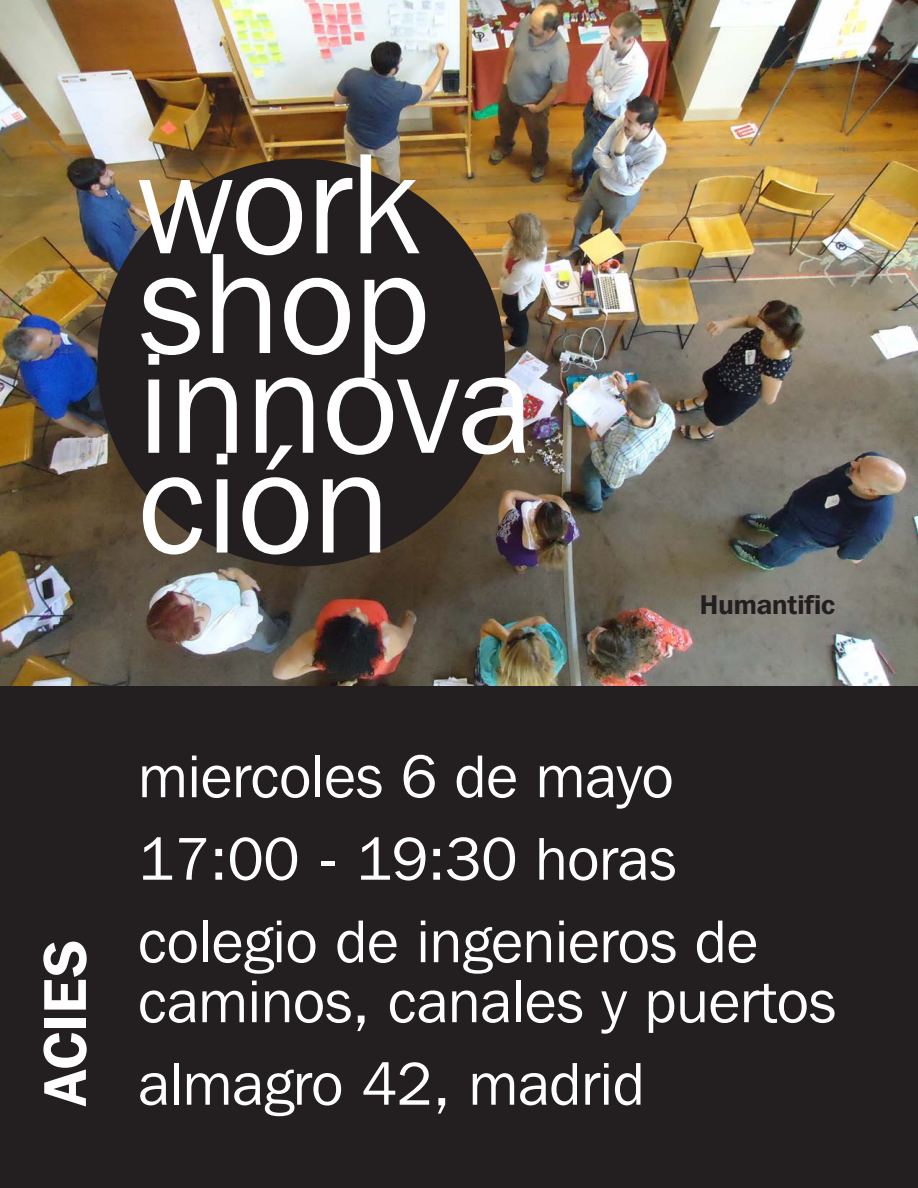
<style>
.page{position:relative;width:918px;height:1188px;background:#fff}
.page>*{position:absolute;margin:0;border:0;box-sizing:border-box;transform-origin:0 0}
.t1{font:142.5px "Franklin Gothic IT Cby BT";color:#fff}
.t2{font:60px/82.5px "Franklin Gothic IT Cby BT";color:#fff}
.t3{font:600 60px "Franklin Gothic IT Cby BT";color:#fff}
.t4{font:600 27px "Franklin Gothic IT Cby BT";color:#231f20}
</style>
<div class="page">
<div style="left:0;top:686px;width:918px;height:502px;background:#231f20"></div>
<img style="left:0;top:0;width:918px;height:686px">
<div style="left:97px;top:159px;width:408px;height:407px;background:#231f20;border-radius:50%"></div>
<h1 class="t1" style="left:138px;top:116px;width:281px">work</h1>
<h1 class="t1" style="left:138px;top:216px;width:293px">shop</h1>
<h1 class="t1" style="left:138px;top:315px;width:395px">innova</h1>
<h1 class="t1" style="left:138px;top:415px;width:253px">ción</h1>
<p class="t4" style="left:700px;top:587px;width:137px">Humantific</p>
<p class="t3" style="left:27px;top:1106px;width:168px;rotate:-90deg">ACIES</p>
<p class="t2" style="left:138px;top:734px;width:621px">miercoles 6 de mayo<br>17:00 - 19:30 horas colegio de ingenieros de</p>
<p class="t2" style="left:138px;top:959px;width:699px">caminos, canales y puertos</p>
<p class="t2" style="left:138px;top:1042px;width:508px">almagro 42, madrid</p>
</div>
